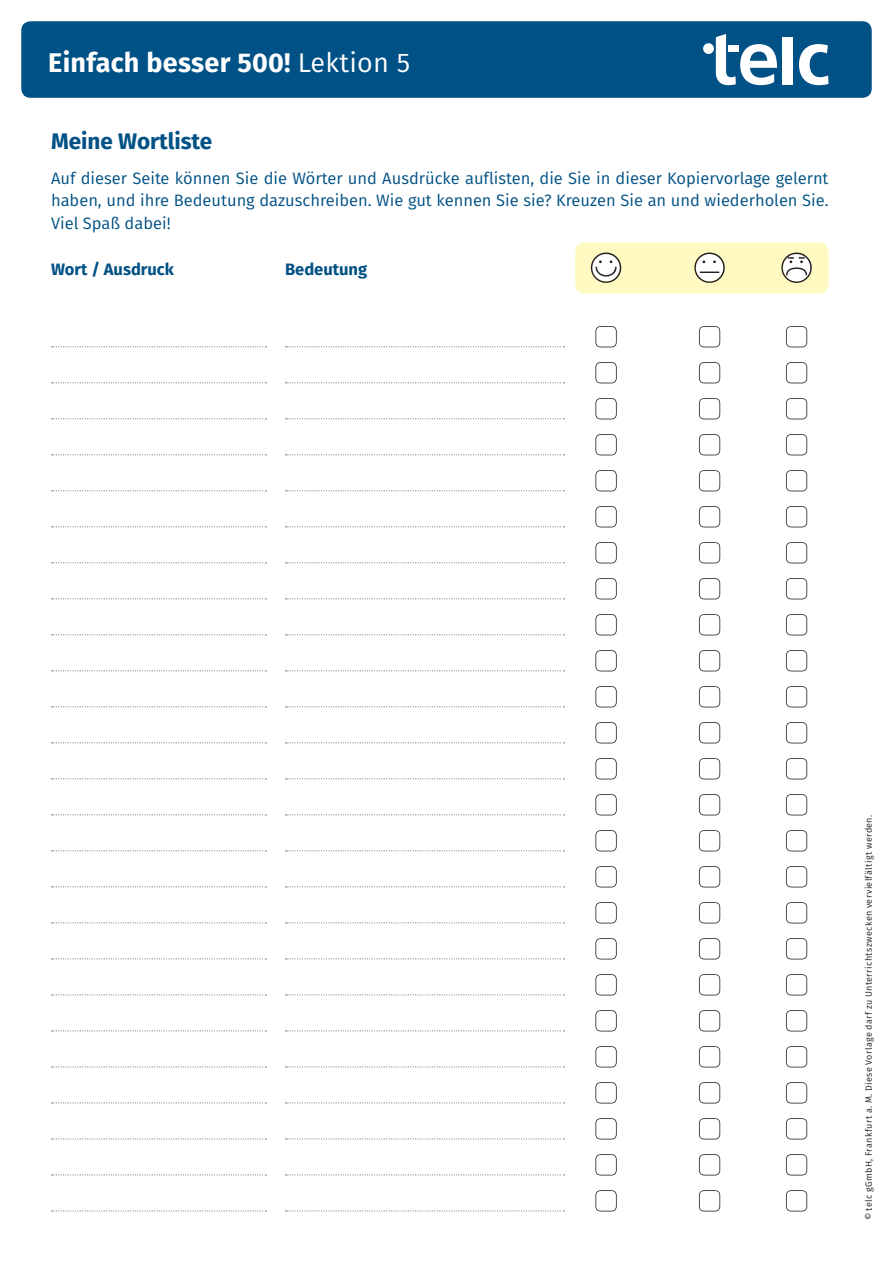
<style>
.page{position:relative;width:893px;height:1263px;background:#fff}
.page>*{position:absolute;margin:0;border:0;box-sizing:border-box;transform-origin:0 0}
.t1{font:700 27px "Fira Sans";letter-spacing:.01em;color:#fff}
.t2{font:700 22.5px "Fira Sans";color:#005185}
.t3{font:16.5px/22.5px "Fira Sans";color:#005185;text-align:justify}
.t4{font:700 16.5px "Fira Sans";color:#005185}
.t5{font:9px "Fira Sans";letter-spacing:.035em;color:#231f20}
.s1{font-weight:400}
</style>
<div class="page">
<div style="left:22px;top:22px;width:849px;height:75px;background:#005185;border-radius:9px"></div>
<div style="left:21px;top:21px;width:851px;height:77px;border:2px solid #005185;border-radius:9px"></div>
<svg style="left:716px;top:34px;width:61px;height:51px"></svg>
<div style="left:783px;top:37px;width:10px;height:47px;background:#fff"></div>
<svg style="left:799px;top:44px;width:29px;height:41px"></svg>
<div style="left:703px;top:43px;width:11px;height:11px;background:#fff;border-radius:50%"></div>
<div style="left:728px;top:45px;width:11px;height:7px;background:#fff"></div>
<div style="left:575px;top:242px;width:253px;height:52px;background:#fffac1;border-radius:10px"></div>
<svg style="left:591px;top:253px;width:30px;height:30px"></svg>
<svg style="left:694px;top:253px;width:31px;height:30px"></svg>
<svg style="left:781px;top:253px;width:31px;height:30px"></svg>
<svg style="left:52px;top:346px;width:214px;height:1px"></svg>
<svg style="left:286px;top:346px;width:278px;height:1px"></svg>
<svg style="left:595px;top:326px;width:22px;height:21px"></svg>
<svg style="left:699px;top:326px;width:21px;height:21px"></svg>
<svg style="left:786px;top:326px;width:21px;height:21px"></svg>
<svg style="left:52px;top:382px;width:214px;height:1px"></svg>
<svg style="left:286px;top:382px;width:278px;height:1px"></svg>
<svg style="left:595px;top:362px;width:22px;height:21px"></svg>
<svg style="left:699px;top:362px;width:21px;height:21px"></svg>
<svg style="left:786px;top:362px;width:21px;height:21px"></svg>
<svg style="left:52px;top:418px;width:214px;height:1px"></svg>
<svg style="left:286px;top:418px;width:278px;height:1px"></svg>
<svg style="left:595px;top:398px;width:22px;height:21px"></svg>
<svg style="left:699px;top:398px;width:21px;height:21px"></svg>
<svg style="left:786px;top:398px;width:21px;height:21px"></svg>
<svg style="left:52px;top:454px;width:214px;height:1px"></svg>
<svg style="left:286px;top:454px;width:278px;height:1px"></svg>
<svg style="left:595px;top:434px;width:22px;height:21px"></svg>
<svg style="left:699px;top:434px;width:21px;height:21px"></svg>
<svg style="left:786px;top:434px;width:21px;height:21px"></svg>
<svg style="left:52px;top:490px;width:214px;height:1px"></svg>
<svg style="left:286px;top:490px;width:278px;height:1px"></svg>
<svg style="left:595px;top:470px;width:22px;height:21px"></svg>
<svg style="left:699px;top:470px;width:21px;height:21px"></svg>
<svg style="left:786px;top:470px;width:21px;height:21px"></svg>
<svg style="left:52px;top:526px;width:214px;height:1px"></svg>
<svg style="left:286px;top:526px;width:278px;height:1px"></svg>
<svg style="left:595px;top:506px;width:22px;height:21px"></svg>
<svg style="left:699px;top:506px;width:21px;height:21px"></svg>
<svg style="left:786px;top:506px;width:21px;height:21px"></svg>
<svg style="left:52px;top:562px;width:214px;height:1px"></svg>
<svg style="left:286px;top:562px;width:278px;height:1px"></svg>
<svg style="left:595px;top:542px;width:22px;height:21px"></svg>
<svg style="left:699px;top:542px;width:21px;height:21px"></svg>
<svg style="left:786px;top:542px;width:21px;height:21px"></svg>
<svg style="left:52px;top:598px;width:214px;height:1px"></svg>
<svg style="left:286px;top:598px;width:278px;height:1px"></svg>
<svg style="left:595px;top:578px;width:22px;height:21px"></svg>
<svg style="left:699px;top:578px;width:21px;height:21px"></svg>
<svg style="left:786px;top:578px;width:21px;height:21px"></svg>
<svg style="left:52px;top:634px;width:214px;height:1px"></svg>
<svg style="left:286px;top:634px;width:278px;height:1px"></svg>
<svg style="left:595px;top:614px;width:22px;height:21px"></svg>
<svg style="left:699px;top:614px;width:21px;height:21px"></svg>
<svg style="left:786px;top:614px;width:21px;height:21px"></svg>
<svg style="left:52px;top:670px;width:214px;height:1px"></svg>
<svg style="left:286px;top:670px;width:278px;height:1px"></svg>
<svg style="left:595px;top:650px;width:22px;height:21px"></svg>
<svg style="left:699px;top:650px;width:21px;height:21px"></svg>
<svg style="left:786px;top:650px;width:21px;height:21px"></svg>
<svg style="left:52px;top:706px;width:214px;height:1px"></svg>
<svg style="left:286px;top:706px;width:278px;height:1px"></svg>
<svg style="left:595px;top:686px;width:22px;height:21px"></svg>
<svg style="left:699px;top:686px;width:21px;height:21px"></svg>
<svg style="left:786px;top:686px;width:21px;height:21px"></svg>
<svg style="left:52px;top:742px;width:214px;height:1px"></svg>
<svg style="left:286px;top:742px;width:278px;height:1px"></svg>
<svg style="left:595px;top:722px;width:22px;height:21px"></svg>
<svg style="left:699px;top:722px;width:21px;height:21px"></svg>
<svg style="left:786px;top:722px;width:21px;height:21px"></svg>
<svg style="left:52px;top:778px;width:214px;height:1px"></svg>
<svg style="left:286px;top:778px;width:278px;height:1px"></svg>
<svg style="left:595px;top:758px;width:22px;height:21px"></svg>
<svg style="left:699px;top:758px;width:21px;height:21px"></svg>
<svg style="left:786px;top:758px;width:21px;height:21px"></svg>
<svg style="left:52px;top:814px;width:214px;height:1px"></svg>
<svg style="left:286px;top:814px;width:278px;height:1px"></svg>
<svg style="left:595px;top:794px;width:22px;height:21px"></svg>
<svg style="left:699px;top:794px;width:21px;height:21px"></svg>
<svg style="left:786px;top:794px;width:21px;height:21px"></svg>
<svg style="left:52px;top:850px;width:214px;height:1px"></svg>
<svg style="left:286px;top:850px;width:278px;height:1px"></svg>
<svg style="left:595px;top:830px;width:22px;height:21px"></svg>
<svg style="left:699px;top:830px;width:21px;height:21px"></svg>
<svg style="left:786px;top:830px;width:21px;height:21px"></svg>
<svg style="left:52px;top:886px;width:214px;height:1px"></svg>
<svg style="left:286px;top:886px;width:278px;height:1px"></svg>
<svg style="left:595px;top:866px;width:22px;height:21px"></svg>
<svg style="left:699px;top:866px;width:21px;height:21px"></svg>
<svg style="left:786px;top:866px;width:21px;height:21px"></svg>
<svg style="left:52px;top:922px;width:214px;height:1px"></svg>
<svg style="left:286px;top:922px;width:278px;height:1px"></svg>
<svg style="left:595px;top:902px;width:22px;height:21px"></svg>
<svg style="left:699px;top:902px;width:21px;height:21px"></svg>
<svg style="left:786px;top:902px;width:21px;height:21px"></svg>
<svg style="left:52px;top:958px;width:214px;height:1px"></svg>
<svg style="left:286px;top:958px;width:278px;height:1px"></svg>
<svg style="left:595px;top:938px;width:22px;height:21px"></svg>
<svg style="left:699px;top:938px;width:21px;height:21px"></svg>
<svg style="left:786px;top:938px;width:21px;height:21px"></svg>
<svg style="left:52px;top:994px;width:214px;height:1px"></svg>
<svg style="left:286px;top:994px;width:278px;height:1px"></svg>
<svg style="left:595px;top:974px;width:22px;height:21px"></svg>
<svg style="left:699px;top:974px;width:21px;height:21px"></svg>
<svg style="left:786px;top:974px;width:21px;height:21px"></svg>
<svg style="left:52px;top:1030px;width:214px;height:1px"></svg>
<svg style="left:286px;top:1030px;width:278px;height:1px"></svg>
<svg style="left:595px;top:1010px;width:22px;height:21px"></svg>
<svg style="left:699px;top:1010px;width:21px;height:21px"></svg>
<svg style="left:786px;top:1010px;width:21px;height:21px"></svg>
<svg style="left:52px;top:1066px;width:214px;height:1px"></svg>
<svg style="left:286px;top:1066px;width:278px;height:1px"></svg>
<svg style="left:595px;top:1046px;width:22px;height:21px"></svg>
<svg style="left:699px;top:1046px;width:21px;height:21px"></svg>
<svg style="left:786px;top:1046px;width:21px;height:21px"></svg>
<svg style="left:52px;top:1102px;width:214px;height:1px"></svg>
<svg style="left:286px;top:1102px;width:278px;height:1px"></svg>
<svg style="left:595px;top:1082px;width:22px;height:21px"></svg>
<svg style="left:699px;top:1082px;width:21px;height:21px"></svg>
<svg style="left:786px;top:1082px;width:21px;height:21px"></svg>
<svg style="left:52px;top:1138px;width:214px;height:1px"></svg>
<svg style="left:286px;top:1138px;width:278px;height:1px"></svg>
<svg style="left:595px;top:1118px;width:22px;height:21px"></svg>
<svg style="left:699px;top:1118px;width:21px;height:21px"></svg>
<svg style="left:786px;top:1118px;width:21px;height:21px"></svg>
<svg style="left:52px;top:1174px;width:214px;height:1px"></svg>
<svg style="left:286px;top:1174px;width:278px;height:1px"></svg>
<svg style="left:595px;top:1154px;width:22px;height:21px"></svg>
<svg style="left:699px;top:1154px;width:21px;height:21px"></svg>
<svg style="left:786px;top:1154px;width:21px;height:21px"></svg>
<svg style="left:52px;top:1210px;width:214px;height:1px"></svg>
<svg style="left:286px;top:1210px;width:278px;height:1px"></svg>
<svg style="left:595px;top:1190px;width:22px;height:21px"></svg>
<svg style="left:699px;top:1190px;width:21px;height:21px"></svg>
<svg style="left:786px;top:1190px;width:21px;height:21px"></svg>
<h1 class="t1" style="left:48px;top:40px;width:363px">Einfach besser 500! <span class="s1">Lektion 5</span></h1>
<h2 class="t2" style="left:51px;top:122px;width:163px">Meine Wortliste</h2>
<p class="t3" style="left:51px;top:166px;width:779px">Auf dieser Seite können Sie die Wörter und Ausdrücke auflisten, die Sie in dieser Kopiervorlage gelernt haben, und ihre Bedeutung dazuschreiben. Wie gut kennen Sie sie? Kreuzen Sie an und wiederholen Sie.<br>Viel Spaß dabei!</p>
<p class="t4" style="left:51px;top:256px;width:124px">Wort / Ausdruck</p>
<p class="t4" style="left:285px;top:256px;width:84px">Bedeutung</p>
<p class="t5" style="left:862px;top:1220px;width:407px;rotate:-90deg">© telc gGmbH, Frankfurt a. M. Diese Vorlage darf zu Unterrichtszwecken vervielfältigt werden.</p>
</div>
